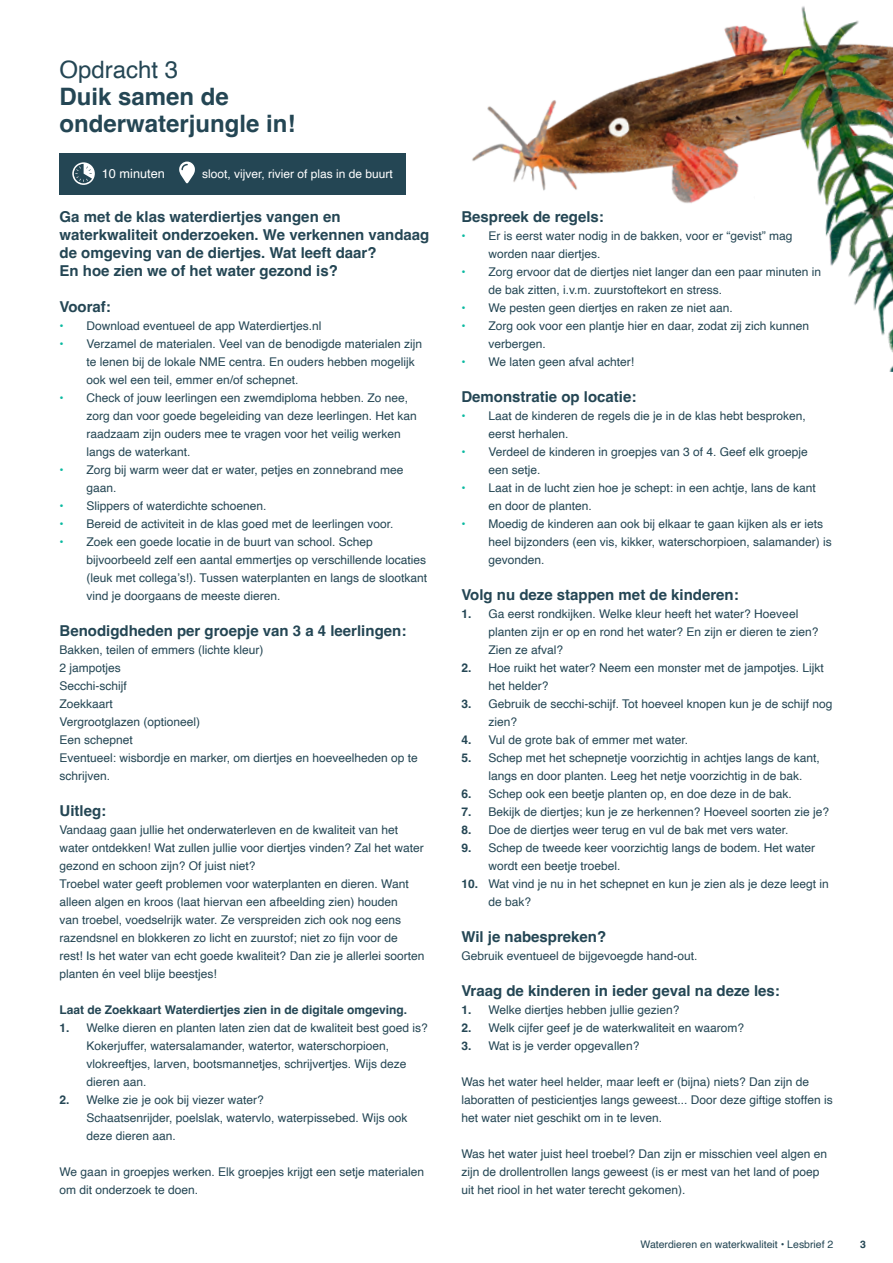
<style>
.page{position:relative;width:893px;height:1263px;background:#fff}
.page>*{position:absolute;margin:0;border:0;box-sizing:border-box;transform-origin:0 0}
.Kop_Nieuw{font:700 24px/27px "Helvetica";color:#244654}
.Kop_Nieuw-2{font:24px "Helvetica";color:#244654}
.Tussenkop_1{font:700 15px/18px "Helvetica";color:#244654}
.Kop{font:12.75px "Helvetica";color:#fff}
.Bodytekst{font:12px/18px "Helvetica";color:#244654}
.Bodytekst-2{font:700 12px "Helvetica";color:#244654}
.Kop-2{font:12px "Helvetica";color:#fff}
.Kop-3{font:10.5px "Helvetica";color:#244654}
.Kop-4{font:700 10.5px "Helvetica";color:#244654}
.s1{font-weight:700;color:#09b9a0}
.s2{font-weight:700}
</style>
<div class="page">
<img style="left:472px;top:77px;width:185px;height:114px">
<div style="left:60px;top:153px;width:346px;height:42px;background:#244654"></div>
<svg style="left:72px;top:162px;width:23px;height:23px"></svg>
<svg style="left:179px;top:162px;width:16px;height:22px"></svg>
<img style="left:657px;top:6px;width:236px;height:366px">
<p class="Kop_Nieuw-2" style="left:60px;top:51px;width:120px">Opdracht 3</p>
<p class="Kop_Nieuw" style="left:60px;top:85px;width:238px">Duik samen de onderwaterjungle in!</p>
<p class="Kop" style="left:102px;top:163px;width:65px">10 minuten</p>
<p class="Kop-2" style="left:202px;top:164px;width:192px">sloot, vijver, rivier of plas in de buurt</p>
<p class="Tussenkop_1" style="left:60px;top:209px;width:371px">Ga met de klas waterdiertjes vangen en waterkwaliteit onderzoeken. We verkennen vandaag de omgeving van de diertjes. Wat leeft daar?<br>En hoe zien we of het water gezond is?</p>
<p class="Tussenkop_1" style="left:60px;top:299px;width:53px">Vooraf:</p>
<p class="Bodytekst" style="left:60px;top:317px;width:264px"><span class="s1">•</span> Download eventueel de app Waterdiertjes.nl</p>
<p class="Bodytekst" style="left:87px;top:335px;width:337px;text-indent:-27px"><span class="s1">•</span> Verzamel de materialen. Veel van de benodigde materialen zijn te lenen bij de lokale NME centra. En ouders hebben mogelijk ook wel een teil, emmer en/of schepnet.</p>
<p class="Bodytekst" style="left:87px;top:389px;width:332px;text-indent:-27px"><span class="s1">•</span> Check of jouw leerlingen een zwemdiploma hebben. Zo nee, zorg dan voor goede begeleiding van deze leerlingen. Het kan raadzaam zijn ouders mee te vragen voor het veilig werken langs de waterkant.</p>
<p class="Bodytekst" style="left:87px;top:461px;width:318px;text-indent:-27px"><span class="s1">•</span> Zorg bij warm weer dat er water, petjes en zonnebrand mee gaan.</p>
<p class="Bodytekst" style="left:60px;top:497px;width:209px"><span class="s1">•</span> Slippers of waterdichte schoenen.</p>
<p class="Bodytekst" style="left:60px;top:515px;width:335px"><span class="s1">•</span> Bereid de activiteit in de klas goed met de leerlingen voor.</p>
<p class="Bodytekst" style="left:87px;top:533px;width:342px;text-indent:-27px"><span class="s1">•</span> Zoek een goede locatie in de buurt van school. Schep bijvoorbeeld zelf een aantal emmertjes op verschillende locaties (leuk met collega’s!). Tussen waterplanten en langs de slootkant vind je doorgaans de meeste dieren.</p>
<p class="Tussenkop_1" style="left:60px;top:623px;width:348px">Benodigdheden per groepje van 3 a 4 leerlingen:</p>
<p class="Bodytekst" style="left:60px;top:641px;width:206px">Bakken, teilen of emmers (lichte kleur)</p>
<p class="Bodytekst" style="left:60px;top:659px;width:63px">2 jampotjes</p>
<p class="Bodytekst" style="left:60px;top:677px;width:69px">Secchi-schijf</p>
<p class="Bodytekst" style="left:60px;top:695px;width:55px">Zoekkaart</p>
<p class="Bodytekst" style="left:60px;top:713px;width:142px">Vergrootglazen (optioneel)</p>
<p class="Bodytekst" style="left:60px;top:731px;width:75px">Een schepnet</p>
<p class="Bodytekst" style="left:60px;top:749px;width:360px">Eventueel: wisbordje en marker, om diertjes en hoeveelheden op te schrijven.</p>
<p class="Tussenkop_1" style="left:60px;top:803px;width:48px">Uitleg:</p>
<p class="Bodytekst" style="left:60px;top:821px;width:366px">Vandaag gaan jullie het onderwaterleven en de kwaliteit van het water ontdekken! Wat zullen jullie voor diertjes vinden? Zal het water gezond en schoon zijn? Of juist niet?</p>
<p class="Bodytekst" style="left:60px;top:875px;width:366px">Troebel water geeft problemen voor waterplanten en dieren. Want alleen algen en kroos (laat hiervan een afbeelding zien) houden<br>van troebel, voedselrijk water. Ze verspreiden zich ook nog eens razendsnel en blokkeren zo licht en zuurstof; niet zo fijn voor de<br>rest! Is het water van echt goede kwaliteit? Dan zie je allerlei soorten planten én veel blije beestjes!</p>
<p class="Bodytekst-2" style="left:60px;top:1002px;width:349px">Laat de Zoekkaart Waterdiertjes zien in de digitale omgeving.</p>
<p class="Bodytekst" style="left:87px;top:1019px;width:343px;text-indent:-27px"><span class="s2">1.</span> Welke dieren en planten laten zien dat de kwaliteit best goed is?<br>Kokerjuffer, watersalamander, watertor, waterschorpioen, vlokreeftjes, larven, bootsmannetjes, schrijvertjes. Wijs deze dieren aan.</p>
<p class="Bodytekst" style="left:87px;top:1091px;width:322px;text-indent:-27px"><span class="s2">2.</span> Welke zie je ook bij viezer water?<br>Schaatsenrijder, poelslak, watervlo, waterpissebed. Wijs ook deze dieren aan.</p>
<p class="Bodytekst" style="left:60px;top:1163px;width:366px">We gaan in groepjes werken. Elk groepjes krijgt een setje materialen om dit onderzoek te doen.</p>
<p class="Tussenkop_1" style="left:461px;top:209px;width:144px">Bespreek de regels:</p>
<p class="Bodytekst" style="left:488px;top:227px;width:306px;text-indent:-27px"><span class="s1">•</span> Er is eerst water nodig in de bakken, voor er “gevist” mag worden naar diertjes.</p>
<p class="Bodytekst" style="left:488px;top:263px;width:334px;text-indent:-27px"><span class="s1">•</span> Zorg ervoor dat de diertjes niet langer dan een paar minuten in de bak zitten, i.v.m. zuurstoftekort en stress.</p>
<p class="Bodytekst" style="left:461px;top:299px;width:273px"><span class="s1">•</span> We pesten geen diertjes en raken ze niet aan.</p>
<p class="Bodytekst" style="left:488px;top:317px;width:322px;text-indent:-27px"><span class="s1">•</span> Zorg ook voor een plantje hier en daar, zodat zij zich kunnen verbergen.</p>
<p class="Bodytekst" style="left:461px;top:353px;width:174px"><span class="s1">•</span> We laten geen afval achter!</p>
<p class="Tussenkop_1" style="left:461px;top:389px;width:177px">Demonstratie op locatie:</p>
<p class="Bodytekst" style="left:488px;top:407px;width:319px;text-indent:-27px"><span class="s1">•</span> Laat de kinderen de regels die je in de klas hebt besproken, eerst herhalen.</p>
<p class="Bodytekst" style="left:488px;top:443px;width:321px;text-indent:-27px"><span class="s1">•</span> Verdeel de kinderen in groepjes van 3 of 4. Geef elk groepje een setje.</p>
<p class="Bodytekst" style="left:488px;top:479px;width:329px;text-indent:-27px"><span class="s1">•</span> Laat in de lucht zien hoe je schept: in een achtje, lans de kant en door de planten.</p>
<p class="Bodytekst" style="left:488px;top:515px;width:345px;text-indent:-27px"><span class="s1">•</span> Moedig de kinderen aan ook bij elkaar te gaan kijken als er iets heel bijzonders (een vis, kikker, waterschorpioen, salamander) is gevonden.</p>
<p class="Tussenkop_1" style="left:461px;top:587px;width:279px">Volg nu deze stappen met de kinderen:</p>
<p class="Bodytekst" style="left:488px;top:605px;width:332px;text-indent:-27px"><span class="s2">1.</span> Ga eerst rondkijken. Welke kleur heeft het water? Hoeveel planten zijn er op en rond het water? En zijn er dieren te zien?<br>Zien ze afval?</p>
<p class="Bodytekst" style="left:488px;top:659px;width:337px;text-indent:-27px"><span class="s2">2.</span> Hoe ruikt het water? Neem een monster met de jampotjes. Lijkt het helder?</p>
<p class="Bodytekst" style="left:488px;top:695px;width:345px;text-indent:-27px"><span class="s2">3.</span> Gebruik de secchi-schijf. Tot hoeveel knopen kun je de schijf nog zien?</p>
<p class="Bodytekst" style="left:461px;top:731px;width:228px"><span class="s2">4.</span> Vul de grote bak of emmer met water.</p>
<p class="Bodytekst" style="left:488px;top:749px;width:333px;text-indent:-27px"><span class="s2">5.</span> Schep met het schepnetje voorzichtig in achtjes langs de kant, langs en door planten. Leeg het netje voorzichtig in de bak.</p>
<p class="Bodytekst" style="left:461px;top:785px;width:332px"><span class="s2">6.</span> Schep ook een beetje planten op, en doe deze in de bak.</p>
<p class="Bodytekst" style="left:461px;top:803px;width:369px"><span class="s2">7.</span> Bekijk de diertjes; kun je ze herkennen? Hoeveel soorten zie je?</p>
<p class="Bodytekst" style="left:461px;top:821px;width:329px"><span class="s2">8.</span> Doe de diertjes weer terug en vul de bak met vers water.</p>
<p class="Bodytekst" style="left:488px;top:839px;width:328px;text-indent:-27px"><span class="s2">9.</span> Schep de tweede keer voorzichtig langs de bodem. Het water wordt een beetje troebel.</p>
<p class="Bodytekst" style="left:488px;top:875px;width:342px;text-indent:-27px"><span class="s2">10.</span> Wat vind je nu in het schepnet en kun je zien als je deze leegt in de bak?</p>
<p class="Tussenkop_1" style="left:461px;top:929px;width:146px">Wil je nabespreken?</p>
<p class="Bodytekst" style="left:461px;top:947px;width:238px">Gebruik eventueel de bijgevoegde hand-out.</p>
<p class="Tussenkop_1" style="left:461px;top:983px;width:320px">Vraag de kinderen in ieder geval na deze les:</p>
<p class="Bodytekst" style="left:461px;top:1001px;width:220px"><span class="s2">1.</span> Welke diertjes hebben jullie gezien?</p>
<p class="Bodytekst" style="left:461px;top:1019px;width:284px"><span class="s2">2.</span> Welk cijfer geef je de waterkwaliteit en waarom?</p>
<p class="Bodytekst" style="left:461px;top:1037px;width:179px"><span class="s2">3.</span> Wat is je verder opgevallen?</p>
<p class="Bodytekst" style="left:461px;top:1073px;width:373px">Was het water heel helder, maar leeft er (bijna) niets? Dan zijn de laboratten of pesticientjes langs geweest... Door deze giftige stoffen is het water niet geschikt om in te leven.</p>
<p class="Bodytekst" style="left:461px;top:1145px;width:367px">Was het water juist heel troebel? Dan zijn er misschien veel algen en zijn de drollentrollen langs geweest (is er mest van het land of poep uit het riool in het water terecht gekomen).</p>
<p class="Kop-3" style="left:640px;top:1236px;width:194px">Waterdieren en waterkwaliteit • Lesbrief 2</p>
<p class="Kop-4" style="left:860px;top:1237px;width:7px">3</p>
</div>
